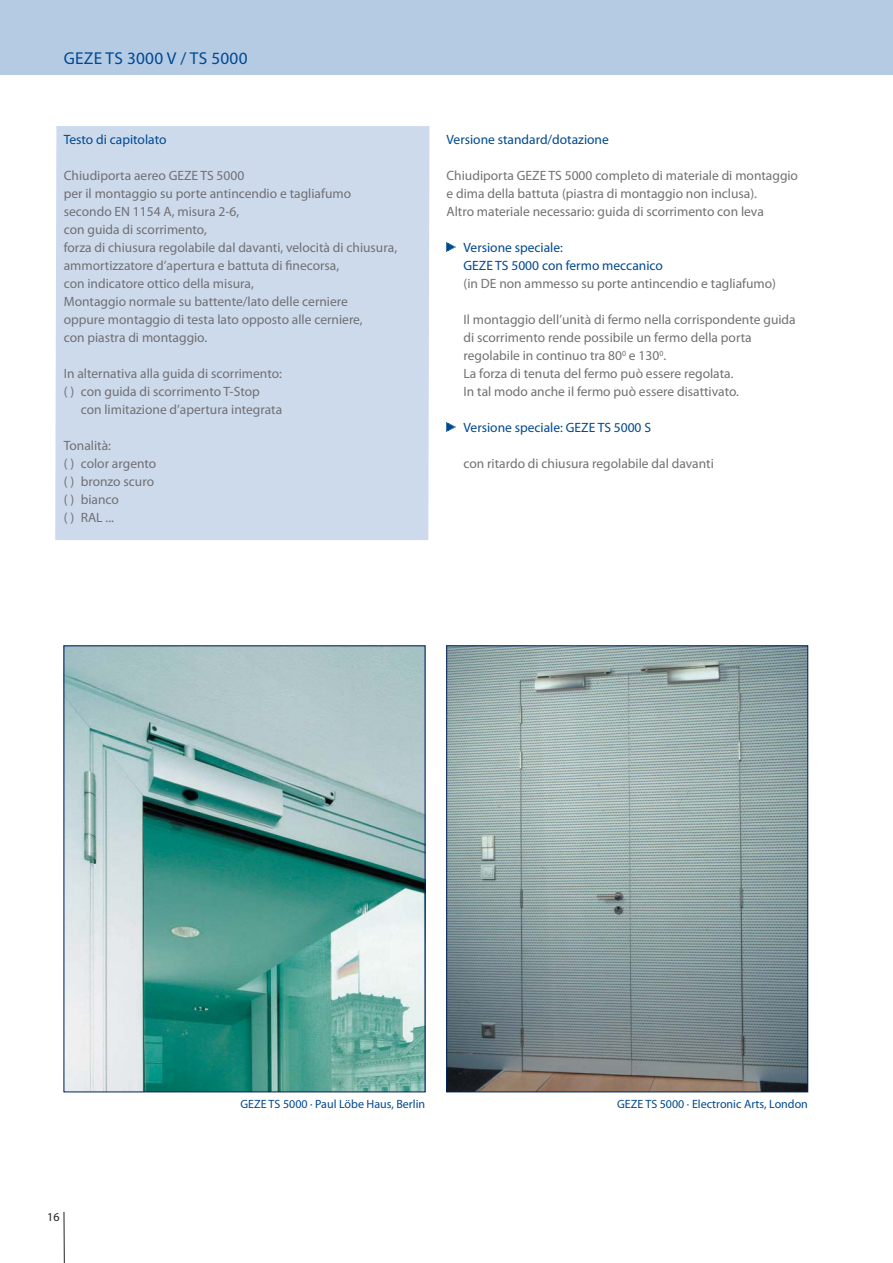
<style>
.page{position:relative;width:893px;height:1263px;background:#fff}
.page>*{position:absolute;margin:0;border:0;box-sizing:border-box;transform-origin:0 0}
.t1{font:17.25px "Myriad Pro";letter-spacing:.015em;color:#004990}
.t2{font:13.5px/18px "Myriad Pro";color:#717073}
.t3{font:13.5px/18px "Myriad Pro";color:#004990}
.t4{font:12px "Myriad Pro";color:#004990}
.t5{font:12px "Myriad Pro";color:#231f20}
</style>
<div class="page">
<svg style="left:64px;top:1211px;width:1px;height:52px"></svg>
<div style="left:0;top:0;width:893px;height:74px;background:#b5cbe4"></div>
<img style="left:66px;top:648px;width:357px;height:442px">
<img style="left:448px;top:648px;width:358px;height:442px">
<div style="left:55px;top:126px;width:374px;height:414px;background:#ccdaec"></div>
<p class="t1" style="left:64px;top:52px;width:185px">GEZE TS 3000 V / TS 5000</p>
<p class="t3" style="left:64px;top:131px;width:104px">Testo di capitolato</p>
<p class="t2" style="left:64px;top:167px;width:335px">Chiudiporta aereo GEZE TS 5000<br>per il montaggio su porte antincendio e tagliafumo secondo EN 1154 A, misura 2-6,<br>con guida di scorrimento,<br>forza di chiusura regolabile dal davanti, velocità di chiusura, ammortizzatore d’apertura e battuta di finecorsa,<br>con indicatore ottico della misura,<br>Montaggio normale su battente/lato delle cerniere<br>oppure montaggio di testa lato opposto alle cerniere,<br>con piastra di montaggio.</p>
<p class="t2" style="left:64px;top:365px;width:220px">In alternativa alla guida di scorrimento: ( ) con guida di scorrimento T-Stop</p>
<p class="t2" style="left:81px;top:401px;width:203px">con limitazione d’apertura integrata</p>
<p class="t2" style="left:64px;top:437px;width:94px">Tonalità:<br>( ) color argento ( ) bronzo scuro ( ) bianco<br>( ) RAL ...</p>
<p class="t3" style="left:446px;top:131px;width:164px">Versione standard/dotazione</p>
<p class="t2" style="left:446px;top:167px;width:353px">Chiudiporta GEZE TS 5000 completo di materiale di montaggio e dima della battuta (piastra di montaggio non inclusa).<br>Altro materiale necessario: guida di scorrimento con leva</p>
<p class="t3" style="left:463px;top:239px;width:201px">Versione speciale:<br>GEZE TS 5000 con fermo meccanico</p>
<p class="t2" style="left:463px;top:275px;width:314px">(in DE non ammesso su porte antincendio e tagliafumo)</p>
<p class="t2" style="left:463px;top:311px;width:334px">Il montaggio dell’unità di fermo nella corrispondente guida di scorrimento rende possibile un fermo della porta regolabile in continuo tra 80<sup>0</sup> e 130<sup>0</sup>.<br>La forza di tenuta del fermo può essere regolata.<br>In tal modo anche il fermo può essere disattivato.</p>
<p class="t3" style="left:463px;top:419px;width:189px">Versione speciale: GEZE TS 5000 S</p>
<p class="t2" style="left:463px;top:455px;width:252px">con ritardo di chiusura regolabile dal davanti</p>
<p class="t5" style="left:47px;top:1212px;width:14px">16</p>
<p class="t4" style="left:240px;top:1099px;width:186px">GEZE TS 5000 · Paul Löbe Haus, Berlin</p>
<p class="t4" style="left:617px;top:1099px;width:192px">GEZE TS 5000 · Electronic Arts, London</p>
</div>
